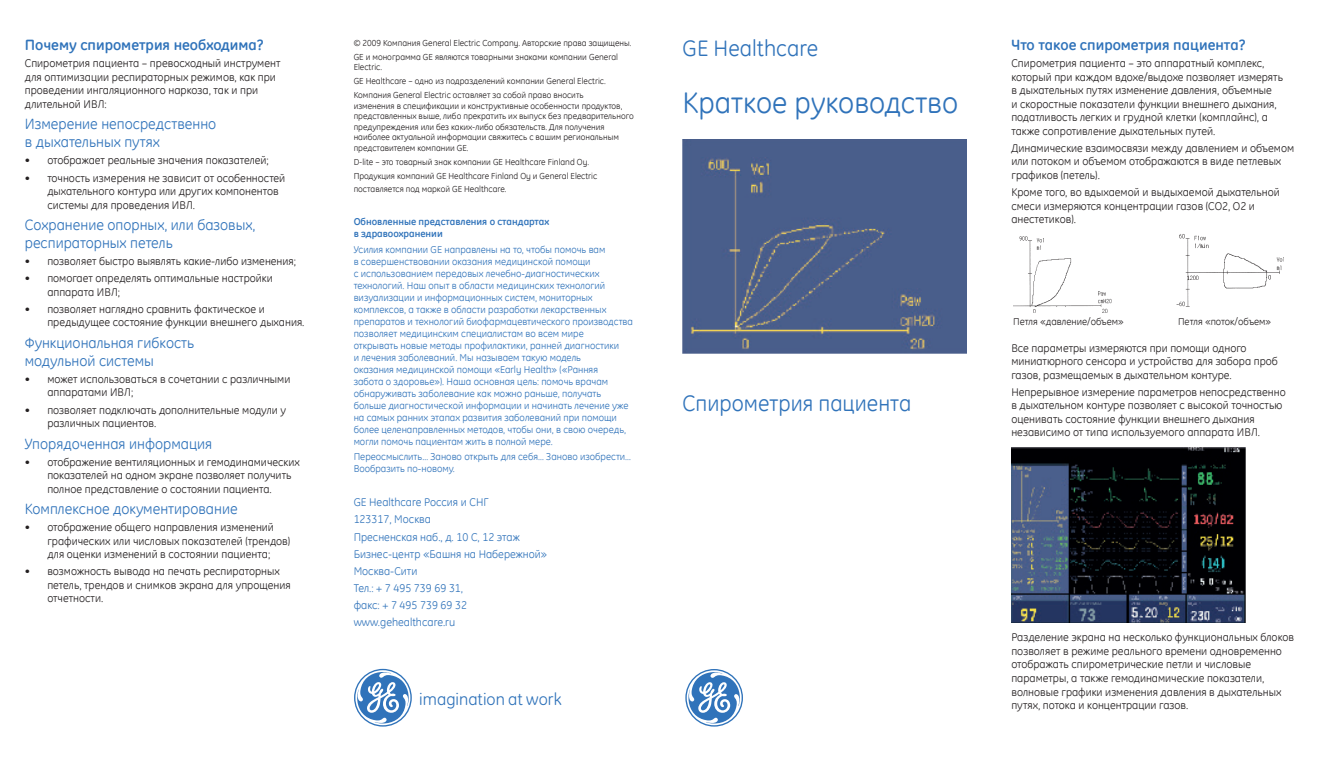
<style>
.page{position:relative;width:1319px;height:766px;background:#fff}
.page>*{position:absolute;margin:0;border:0;box-sizing:border-box;transform-origin:0 0}
.Text{font:30px "GE Inspira";color:#3073ba}
.Text-2{font:22.5px "GE Inspira";color:#3073ba}
.t1{font:17px "GE Inspira";color:#3073ba}
.Chapter{font:15px/18px "GE Inspira";color:#3073ba}
.Chapter-2{font:700 15px "GE Inspira";color:#3073ba}
.Text-3{font:11.25px/13.5px "GE Inspira";color:#231f20}
.Text-4{font:11.25px "GE Inspira";color:#3073ba}
.Text-5{font:10px/12px "GE Inspira";color:#3073ba}
.Text-6{font:700 10px/12px "GE Inspira";color:#3073ba}
.Text-7{font:10px "GE Inspira";color:#231f20}
.Text-8{font:8.75px/10.5px "GE Inspira";color:#231f20}
</style>
<div class="page">
<svg style="left:685px;top:669px;width:57px;height:57px"></svg>
<svg style="left:354px;top:668px;width:58px;height:58px"></svg>
<img style="left:682px;top:139px;width:284px;height:214px">
<img style="left:1011px;top:447px;width:233px;height:175px">
<img style="left:1013px;top:234px;width:269px;height:78px">
<p class="Chapter-2" style="left:25px;top:35px;width:240px">Почему спирометрия необходима?</p>
<p class="Text-3" style="left:25px;top:56px;width:257px">Спирометрия пациента – превосходный инструмент для оптимизации респираторных режимов, как при проведении ингаляционного наркоза, так и при длительной ИВЛ:</p>
<p class="Chapter" style="left:25px;top:115px;width:193px">Измерение непосредственно в дыхательных путях</p>
<p class="Text-3" style="left:25px;top:153px;width:245px">• отображает реальные значения показателей;</p>
<p class="Text-3" style="left:47px;top:171px;width:239px;text-indent:-22px">• точность измерения не зависит от особенностей дыхательного контура или других компонентов системы для проведения ИВЛ.</p>
<p class="Chapter" style="left:25px;top:215px;width:232px">Сохранение опорных, или базовых, респираторных петель</p>
<p class="Text-3" style="left:25px;top:254px;width:273px">• позволяет быстро выявлять какие-либо изменения;</p>
<p class="Text-3" style="left:47px;top:271px;width:227px;text-indent:-22px">• помогает определять оптимальные настройки аппарата ИВЛ;</p>
<p class="Text-3" style="left:47px;top:302px;width:259px;text-indent:-22px">• позволяет наглядно сравнить фактическое и предыдущее состояние функции внешнего дыхания.</p>
<p class="Chapter" style="left:25px;top:333px;width:171px">Функциональная гибкость модульной системы</p>
<p class="Text-3" style="left:47px;top:372px;width:244px;text-indent:-22px">• может использоваться в сочетании с различными аппаратами ИВЛ;</p>
<p class="Text-3" style="left:47px;top:402px;width:240px;text-indent:-22px">• позволяет подключать дополнительные модули у различных пациентов.</p>
<p class="Chapter" style="left:25px;top:434px;width:189px">Упорядоченная информация</p>
<p class="Text-3" style="left:47px;top:454px;width:254px;text-indent:-22px">• отображение вентиляционных и гемодинамических показателей на одном экране позволяет получить полное представление о состоянии пациента.</p>
<p class="Chapter" style="left:25px;top:499px;width:214px">Комплексное документирование</p>
<p class="Text-3" style="left:47px;top:520px;width:244px;text-indent:-22px">• отображение общего направления изменений графических или числовых показателей (трендов) для оценки изменений в состоянии пациента;</p>
<p class="Text-3" style="left:47px;top:564px;width:245px;text-indent:-22px">• возможность вывода на печать респираторных петель, трендов и снимков экрана для упрощения отчетности.</p>
<p class="Text-8" style="left:353px;top:37px;width:279px">© 2009 Компания General Electric Company. Авторские права защищены.</p>
<p class="Text-8" style="left:353px;top:51px;width:266px">GE и монограмма GE являются товарными знаками компании General<br>Electric.</p>
<p class="Text-8" style="left:353px;top:76px;width:253px">GE Healthcare – одно из подразделений компании General Electric.</p>
<p class="Text-8" style="left:353px;top:90px;width:281px">Компания General Electric оставляет за собой право вносить<br>изменения в спецификации и конструктивные особенности продуктов, представленных выше, либо прекратить их выпуск без предварительного предупреждения или без каких-либо обязательств. Для получения наиболее актуальной информации свяжитесь с вашим региональным представителем компании GE.</p>
<p class="Text-8" style="left:353px;top:156px;width:237px">D-lite – это товарный знак компании GE Healthcare Finland Oy.</p>
<p class="Text-8" style="left:353px;top:169px;width:245px;line-height:13.5px">Продукция компаний GE Healthcare Finland Oy и General Electric поставляется под маркой GE Healthcare.</p>
<p class="Text-6" style="left:353px;top:215px;width:197px">Обновленные представления о стандартах в здравоохранении</p>
<p class="Text-5" style="left:353px;top:243px;width:281px">Усилия компании GE направлены на то, чтобы помочь вам<br>в совершенствовании оказания медицинской помощи<br>с использованием передовых лечебно-диагностических технологий. Наш опыт в области медицинских технологий визуализации и информационных систем, мониторных комплексов, а также в области разработки лекарственных препаратов и технологий биофармацевтического производства позволяет медицинским специалистам во всем мире<br>открывать новые методы профилактики, ранней диагностики<br>и лечения заболеваний. Мы называем такую модель<br>оказания медицинской помощи «Early Health» («Ранняя<br>забота о здоровье»). Наша основная цель: помочь врачам обнаруживать заболевание как можно раньше, получать больше диагностической информации и начинать лечение уже на самых ранних этапах развития заболеваний при помощи более целенаправленных методов, чтобы они, в свою очередь, могли помочь пациентам жить в полной мере.</p>
<p class="Text-5" style="left:353px;top:450px;width:279px">Переосмыслить… Заново открыть для себя… Заново изобрести…<br>Вообразить по-новому.</p>
<p class="Text-4" style="left:353px;top:495px;width:136px">GE Healthcare Россия и СНГ</p>
<p class="Text-4" style="left:353px;top:512px;width:79px">123317, Москва</p>
<p class="Text-4" style="left:353px;top:529px;width:167px">Пресненская наб., д. 10 С, 12 этаж</p>
<p class="Text-4" style="left:353px;top:546px;width:195px">Бизнес-центр «Башня на Набережной»</p>
<p class="Text-4" style="left:353px;top:563px;width:65px">Москва-Сити</p>
<p class="Text-4" style="left:353px;top:580px;width:111px">Тел.: + 7 495 739 69 31,</p>
<p class="Text-4" style="left:353px;top:597px;width:115px">факс: + 7 495 739 69 32</p>
<p class="Text-4" style="left:353px;top:614px;width:103px">www.gehealthcare.ru</p>
<p class="t1" style="left:419px;top:688px;width:144px">imagination at work</p>
<p class="Text-2" style="left:682px;top:34px;width:137px">GE Healthcare</p>
<p class="Text" style="left:682px;top:83px;width:277px">Краткое руководство</p>
<p class="Text-2" style="left:682px;top:389px;width:230px">Спирометрия пациента</p>
<p class="Chapter-2" style="left:1011px;top:35px;width:235px">Что такое спирометрия пациента?</p>
<p class="Text-3" style="left:1011px;top:56px;width:273px">Спирометрия пациента – это аппаратный комплекс, который при каждом вдохе/выдохе позволяет измерять в дыхательных путях изменение давления, объемные<br>и скоростные показатели функции внешнего дыхания, податливость легких и грудной клетки (комплайнс), а также сопротивление дыхательных путей.</p>
<p class="Text-3" style="left:1011px;top:141px;width:284px">Динамические взаимосвязи между давлением и объемом или потоком и объемом отображаются в виде петлевых графиков (петель).</p>
<p class="Text-3" style="left:1011px;top:185px;width:270px">Кроме того, во вдыхаемой и выдыхаемой дыхательной смеси измеряются концентрации газов (CO2, O2 и анестетиков).</p>
<p class="Text-7" style="left:1012px;top:315px;width:112px">Петля «давление/объем»</p>
<p class="Text-7" style="left:1177px;top:315px;width:95px">Петля «поток/объем»</p>
<p class="Text-3" style="left:1011px;top:341px;width:268px">Все параметры измеряются при помощи одного миниатюрного сенсора и устройства для забора проб газов, размещаемых в дыхательном контуре.</p>
<p class="Text-3" style="left:1011px;top:385px;width:276px">Непрерывное измерение параметров непосредственно в дыхательном контуре позволяет с высокой точностью оценивать состояние функции внешнего дыхания независимо от типа используемого аппарата ИВЛ.</p>
<p class="Text-3" style="left:1011px;top:630px;width:284px">Разделение экрана на несколько функциональных блоков позволяет в режиме реального времени одновременно отображать спирометрические петли и числовые параметры, а также гемодинамические показатели, волновые графики изменения давления в дыхательных путях, потока и концентрации газов.</p>
</div>
